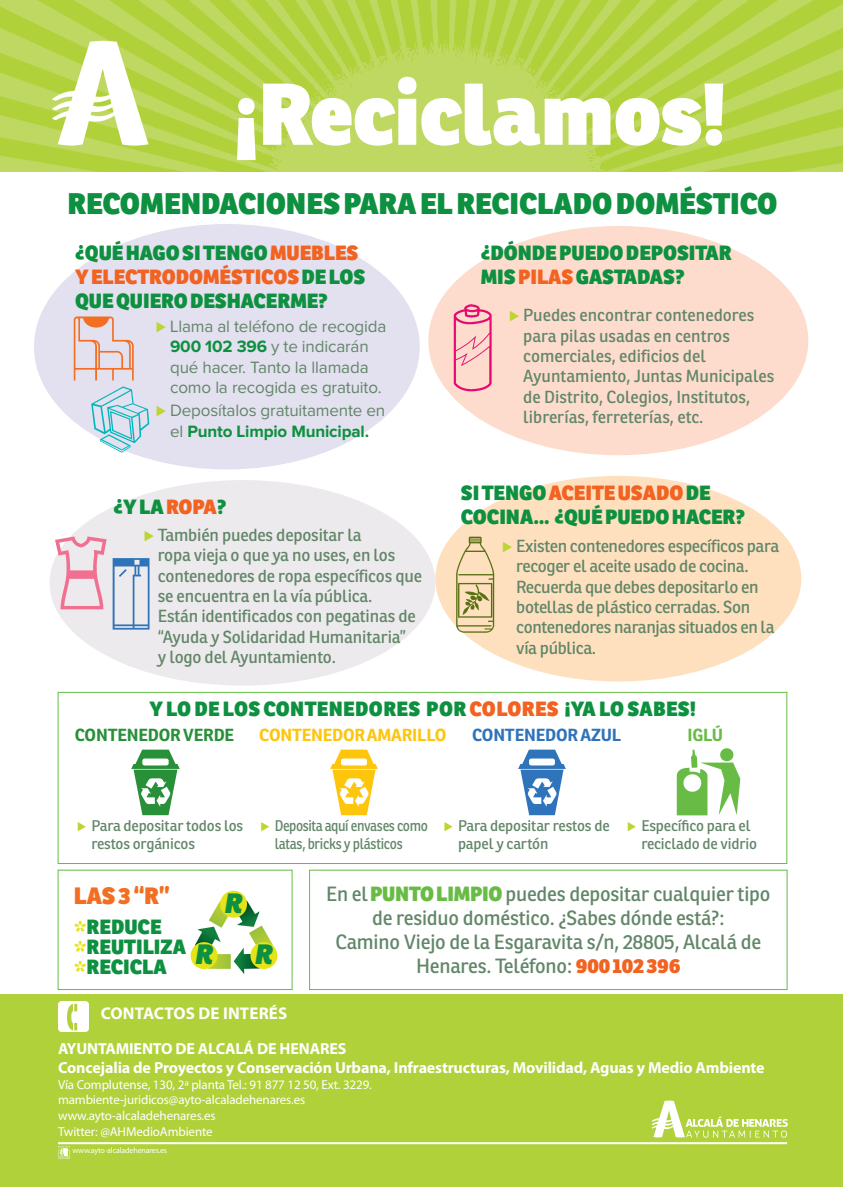
<style>
.page{position:relative;width:843px;height:1187px;background:#fff}
.page>*{position:absolute;margin:0;border:0;box-sizing:border-box;transform-origin:0 0}
.t1{font:800 85px "Ronnia";color:#fff}
.t2{font:800 29px "Ronnia";color:#0d903f}
.t3{font:italic 800 27.3px "Ronnia";color:#0d903f}
.bold_16{font:800 23px "Ronnia";color:#f36e21}
.bold_20{font:800 20px/24px "Ronnia";color:#0d903f}
.bold_16-2{font:20px/24px "Ronnia";letter-spacing:-.01em;color:#628668;text-align:center}
.bold_20-2{font:800 20px "Ronnia";letter-spacing:.02em;color:#0d903f}
.bold_16-3{font:800 20px "Ronnia";color:#0d903f}
.bold_16-4{font:17px/20.4px "Ronnia";letter-spacing:-.01em;color:#628668}
.Estilo_de_párrafo_1{font:17px/20.4px "Proxima Nova";letter-spacing:-.01em;color:#628668;text-align:center}
.t4{font:700 17px "Myriad Pro";letter-spacing:.01em;color:#fff}
.bold_16-5{font:700 17px "Ronnia";letter-spacing:-.01em;color:#fec50d}
.bold_16-6{font:700 17px "Ronnia";letter-spacing:-.01em;color:#289039}
.bold_16-7{font:700 17px "Ronnia";letter-spacing:-.01em;color:#2f74ba}
.bold_16-8{font:700 17px "Ronnia";color:#68bc45}
.t5{font:700 16px "Myriad Pro";letter-spacing:-.01em;color:#fff}
.bold_16-9{font:15px/18px "Ronnia";letter-spacing:-.01em;color:#628668}
.bold_16-10{font:15px/18px "Ronnia";letter-spacing:-.01em;color:#628668;scale:.9 1}
.t6{font:13px "Myriad Pro";letter-spacing:-.01em;color:#fff}
.t7{font:8px "Myriad Pro";letter-spacing:-.02em;color:#fff}
.s1{color:#f26221}
.s2{font-family:"Proxima Nova Extrabld";color:#bcd531}
.s3{font-weight:700;color:#0d903f}
.s4{color:#e4e417}
.s5{font-weight:800;color:#68bc45}
.s6{font-weight:800;color:#f26221}
</style>
<div class="page">
<div style="left:34px;top:224px;width:385px;height:245px;background:#e3e0ef;border-radius:50%"></div>
<div style="left:428px;top:226px;width:380px;height:229px;background:#fddcce;border-radius:50%"></div>
<div style="left:435px;top:475px;width:366px;height:206px;background:#fee0bf;border-radius:50%"></div>
<div style="left:50px;top:480px;width:385px;height:205px;background:#edeaed;border-radius:50%"></div>
<div style="left:58px;top:692px;width:729px;height:171px;border:1px solid #65bc46"></div>
<div style="left:0;top:993px;width:842px;height:193px;background:#b0d13a"></div>
<img style="left:0;top:0;width:842px;height:171px">
<img style="left:46px;top:37px;width:104px;height:111px">
<svg style="left:58px;top:1146px;width:11px;height:11px"></svg>
<hr style="left:58px;top:1141px;width:729px;height:2px;background:#fff">
<img style="left:649px;top:1100px;width:139px;height:45px">
<svg style="left:193px;top:899px;width:82px;height:74px"></svg>
<div style="left:220px;top:890px;width:27px;height:27px;background:#e4e417;border-radius:50%"></div>
<div style="left:190px;top:941px;width:27px;height:27px;background:#e4e417;border-radius:50%"></div>
<div style="left:250px;top:941px;width:27px;height:27px;background:#e4e417;border-radius:50%"></div>
<img style="left:442px;top:304px;width:50px;height:93px">
<img style="left:73px;top:316px;width:61px;height:65px">
<img style="left:84px;top:386px;width:66px;height:72px">
<img style="left:50px;top:530px;width:57px;height:85px">
<img style="left:106px;top:554px;width:44px;height:76px">
<img style="left:444px;top:531px;width:51px;height:108px">
<img style="left:676px;top:748px;width:65px;height:68px">
<img style="left:131px;top:749px;width:49px;height:67px">
<img style="left:330px;top:749px;width:48px;height:67px">
<img style="left:518px;top:749px;width:48px;height:67px">
<img style="left:58px;top:1001px;width:30px;height:30px">
<p class="t1" style="left:234px;top:58px;width:493px">¡Reciclamos!</p>
<p class="t2" style="left:68px;top:185px;width:711px">RECOMENDACIONES PARA EL RECICLADO DOMÉSTICO</p>
<p class="bold_20" style="left:75px;top:240px;width:291px">¿QUÉ HAGO SI TENGO <span class="s1">MUEBLES<br>Y ELECTRODOMÉSTICOS</span> DE LOS<br>QUE QUIERO DESHACERME?</p>
<p class="Estilo_de_párrafo_1" style="left:156px;top:316px;width:232px"><span class="s2">⊲</span> Llama al teléfono de recogida<br><span class="s3">900 102 396</span> y te indicarán qué hacer. Tanto la llamada como la recogida es gratuito.</p>
<p class="Estilo_de_párrafo_1" style="left:156px;top:401px;width:231px"><span class="s2">⊲</span> Deposítalos gratuitamente en el <span class="s3">Punto Limpio Municipal.</span></p>
<p class="bold_20" style="left:113px;top:494px;width:114px">¿Y LA <span class="s1">ROPA</span>?</p>
<p class="bold_16-4" style="left:158px;top:524px;width:266px;text-indent:-14px"><span class="s2">⊲</span> También puedes depositar la<br>ropa vieja o que ya no uses, en los contenedores de ropa específicos que se encuentra en la vía pública.</p>
<p class="bold_16-4" style="left:158px;top:606px;width:259px">Están identificados con pegatinas de “Ayuda y Solidaridad Humanitaria”</p>
<p class="bold_16-4" style="left:158px;top:646px;width:180px">y logo del Ayuntamiento.</p>
<p class="bold_20" style="left:480px;top:240px;width:252px">¿DÓNDE PUEDO DEPOSITAR</p>
<p class="bold_20" style="left:480px;top:264px;width:205px">MIS <span class="s1">PILAS</span> GASTADAS?</p>
<p class="bold_16-4" style="left:523px;top:305px;width:252px;text-indent:-14px"><span class="s2">⊲</span> Puedes encontrar contenedores para pilas usadas en centros comerciales, edificios del<br>Ayuntamiento, Juntas Municipales de Distrito, Colegios, Institutos, librerías, ferreterías, etc.</p>
<p class="bold_20" style="left:461px;top:480px;width:286px">SI TENGO <span class="s1">ACEITE USADO</span> DE<br>COCINA… ¿QUÉ PUEDO HACER?</p>
<p class="bold_16-4" style="left:516px;top:535px;width:264px;text-indent:-14px"><span class="s2">⊲</span> Existen contenedores específicos para recoger el aceite usado de cocina.<br>Recuerda que debes depositarlo en botellas de plástico cerradas. Son contenedores naranjas situados en la vía pública.</p>
<p class="bold_20-2" style="left:149px;top:696px;width:548px">Y LO DE LOS CONTENEDORES POR <span class="s1">COLORES</span> ¡YA LO SABES!</p>
<p class="bold_16-6" style="left:75px;top:724px;width:161px">CONTENEDOR VERDE</p>
<p class="bold_16-5" style="left:259px;top:724px;width:189px">CONTENEDOR AMARILLO</p>
<p class="bold_16-7" style="left:472px;top:724px;width:151px">CONTENEDOR AZUL</p>
<p class="bold_16-8" style="left:687px;top:724px;width:37px">IGLÚ</p>
<p class="bold_16-9" style="left:91px;top:816px;width:153px;text-indent:-14px"><span class="s2">⊲</span> Para depositar todos los restos orgánicos</p>
<p class="bold_16-10" style="left:275px;top:816px;width:172px;text-indent:-14px"><span class="s2">⊲</span> Deposita aquí envases como latas, bricks y plásticos</p>
<p class="bold_16-9" style="left:458px;top:816px;width:153px;text-indent:-14px"><span class="s2">⊲</span> Para depositar restos de papel y cartón</p>
<p class="bold_16-9" style="left:641px;top:816px;width:117px;text-indent:-14px"><span class="s2">⊲</span> Específico para el reciclado de vidrio</p>
<p class="bold_16" style="left:74px;top:880px;width:97px">LAS 3 “R”</p>
<p class="bold_16-3" style="left:74px;top:913px;width:89px"><span class="s4">i</span>REDUCE</p>
<p class="bold_16-3" style="left:74px;top:933px;width:114px"><span class="s4">i</span>REUTILIZA</p>
<p class="bold_16-3" style="left:74px;top:953px;width:95px"><span class="s4">i</span>RECICLA</p>
<p class="t3" style="left:225px;top:884px;width:19px">R</p>
<p class="t3" style="left:196px;top:936px;width:19px">R</p>
<p class="t3" style="left:256px;top:936px;width:19px">R</p>
<p class="bold_16-2" style="left:326px;top:881px;width:445px">En el<span class="s5">PUNTO LIMPIO</span>puedes depositar cualquier tipo de residuo doméstico. ¿Sabes dónde está?:</p>
<p class="bold_16-2" style="left:335px;top:929px;width:427px">Camino Viejo de la Esgaravita s/n, 28805, Alcalá de<br>Henares. Teléfono: <span class="s6">900 102 396</span></p>
<p class="t4" style="left:101px;top:1001px;width:188px">CONTACTOS DE INTERÉS</p>
<p class="t5" style="left:58px;top:1037px;width:290px">AYUNTAMIENTO DE ALCALÁ DE HENARES</p>
<p class="t5" style="left:58px;top:1056px;width:708px">Concejalia de Proyectos y Conservación Urbana, Infraestructuras, Movilidad, Aguas y Medio Ambiente</p>
<p class="t6" style="left:58px;top:1075px;width:315px">Vía Complutense, 130, 2ª planta Tel.: 91 877 12 50, Ext. 3229.</p>
<p class="t6" style="left:58px;top:1091px;width:248px">mambiente-juridicos@ayto-alcaladehenares.es</p>
<p class="t6" style="left:58px;top:1107px;width:159px">www.ayto-alcaladehenares.es</p>
<p class="t6" style="left:58px;top:1122px;width:156px">Twitter: @AHMedioAmbiente</p>
<p class="t7" style="left:72px;top:1145px;width:96px">www.ayto-alcaladehenares.es</p>
</div>
